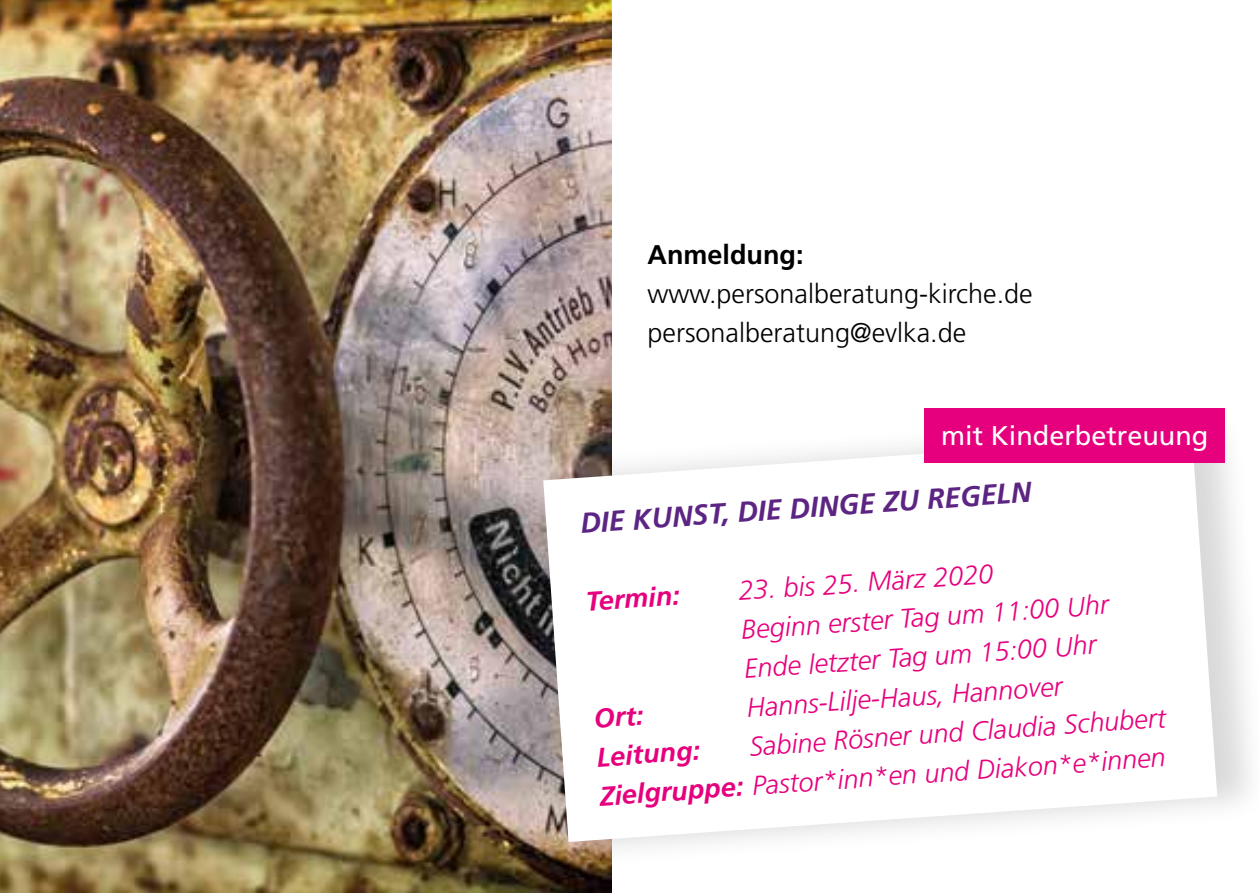
<style>
.page{position:relative;width:1259px;height:893px;background:#fff}
.page>*{position:absolute;margin:0;border:0;box-sizing:border-box;transform-origin:0 0}
.t1{font:italic 700 28.5px "Frutiger LT Std";color:#5c2483}
.t2{font:italic 300 27px/39px "Frutiger LT Std";color:#e6007d}
.t3{font:300 27px/39px "Frutiger LT Std";color:#000}
.t4{font:italic 700 27px "Frutiger LT Std";color:#e6007d}
.t5{font:27px "Frutiger LT Std";color:#fff}
.t6{font:700 27px "Frutiger LT Std";color:#000}
.s1{font-weight:700}
</style>
<div class="page">
<img style="left:0;top:0;width:611px;height:893px">
<div style="left:541px;top:407px;width:718px;height:462px;background:#000;opacity:.15"></div>
<svg style="left:543px;top:435px;width:674px;height:407px"></svg>
<div style="left:924px;top:408px;width:301px;height:54px;background:#e6007d"></div>
<p class="t6" style="left:647px;top:239px;width:158px">Anmeldung:</p>
<p class="t3" style="left:647px;top:275px;width:387px">www.personalberatung-kirche.de personalberatung@evlka.de</p>
<p class="t5" style="left:941px;top:420px;width:269px">mit Kinderbetreuung</p>
<p class="t1" style="left:579px;top:507px;width:453px;rotate:-4deg">DIE KUNST, DIE DINGE ZU REGELN</p>
<p class="t4" style="left:585px;top:586px;width:96px;rotate:-4deg">Termin:</p>
<p class="t2" style="left:737px;top:572px;width:370px;rotate:-4deg">23. bis 25. März 2020<br>Beginn erster Tag um 11:00 Uhr<br>Ende letzter Tag um 15:00 Uhr</p>
<p class="t2" style="left:745px;top:689px;width:318px;rotate:-4deg">Hanns-Lilje-Haus, Hannover</p>
<p class="t4" style="left:593px;top:703px;width:51px;rotate:-4deg">Ort:</p>
<p class="t2" style="left:595px;top:738px;width:572px;text-align:right;rotate:-4deg">Sabine Rösner und Claudia Schubert<br><span class="s1">Zielgruppe:</span> Pastor*inn*en und Diakon*e*innen</p>
<p class="t4" style="left:595px;top:741px;width:105px;rotate:-4deg">Leitung:</p>
</div>
